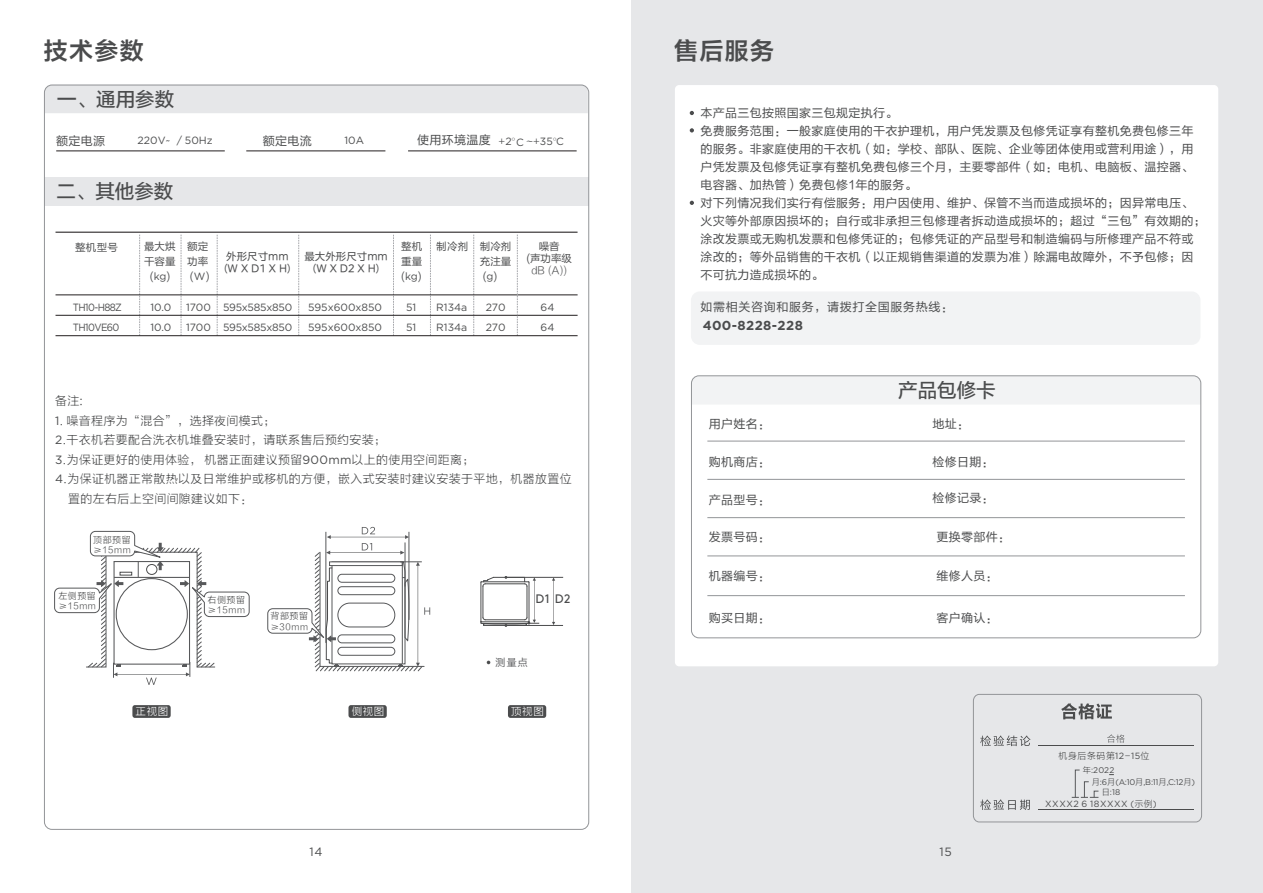
<style>
.page{position:relative;width:1263px;height:893px;background:#fff}
.page>*{position:absolute;margin:0;border:0;box-sizing:border-box;transform-origin:0 0}
.t1{font:24px "FZLTZCHK GBK1 0";letter-spacing:.055em;color:#4b4c4d}
.t2{font:19.5px "FZLTZHUNHK GBK1 0";color:#4b4c4d}
.t3{font:700 13.05px "Gotham";letter-spacing:.03em;color:#4b4c4d}
.t4{font:12.3px "Brown";color:#4b4c4d}
.t5{font:12px/18px "FZLTHK GBK1 0";letter-spacing:.03em;color:#4b4c4d}
.t6{font:12px "FZLTXHK";letter-spacing:.025em;color:#4b4c4d}
.t7{font:12px "FZLTHK GBK1 0";letter-spacing:.055em;color:#4b4c4d}
.t8{font:12px "Gotham";color:#4b4c4d}
.t9{font:10.5px "Gotham";color:#4b4c4d}
.t10{font:10.5px/15px "FZLTHK GBK1 0";color:#4b4c4d;text-align:justify}
.t11{font:10.5px "Gotham";letter-spacing:-.025em;color:#4b4c4d}
.t12{font:10.5px/12px "MEIDITYPE";color:#4b4c4d}
.t13{font:10.5px "Gotham";letter-spacing:-.065em;color:#4b4c4d;scale:.92 1}
.t14{font:10.5px "FZLTXHK";letter-spacing:.055em;color:#fff}
.t15{font:10.5px "FZLTXHK";color:#4b4c4d}
.t16{font:10.5px "M Ying Hei PRC W4";color:#57585a}
.t17{font:9px/10.4px "FZLTXHK";letter-spacing:.055em;color:#4b4c4d}
.t18{font:9px "Gotham";letter-spacing:.06em;color:#4b4c4d}
.t19{font:8.25px "Gotham";color:#4b4c4d}
.s1{font-family:"FZLTXHK";font-size:10.5px}
.s2{font-family:"Gotham";font-size:10.5px}
.s3{font-family:"Gotham"}
.s4{font-family:"FZLTXHK"}
</style>
<div class="page">
<div style="left:631px;top:0;width:632px;height:893px;background:#e6e7e9"></div>
<div style="left:675px;top:85px;width:543px;height:581px;background:#fff;border-radius:4px"></div>
<div style="left:691px;top:291px;width:509px;height:54px;background:#f2f3f4;border-radius:9px"></div>
<hr style="left:56px;top:150px;width:169px;height:1px;background:#231f20">
<hr style="left:246px;top:150px;width:139px;height:1px;background:#231f20">
<hr style="left:408px;top:150px;width:169px;height:1px;background:#231f20">
<div style="left:44px;top:177px;width:545px;height:29px;background:#e6e7e9"></div>
<svg style="left:690px;top:111px;width:4px;height:4px"></svg>
<svg style="left:690px;top:128px;width:4px;height:5px"></svg>
<svg style="left:690px;top:201px;width:4px;height:4px"></svg>
<div style="left:693px;top:377px;width:508px;height:27px;background:#f2f3f4"></div>
<div style="left:691px;top:375px;width:510px;height:263px;border:1px solid #939598;border-radius:8px"></div>
<hr style="left:707px;top:441px;width:478px;height:1px;background:#939598">
<hr style="left:707px;top:479px;width:478px;height:1px;background:#939598">
<hr style="left:707px;top:517px;width:478px;height:1px;background:#939598">
<hr style="left:707px;top:556px;width:478px;height:1px;background:#939598">
<hr style="left:707px;top:595px;width:478px;height:1px;background:#939598">
<div style="left:44px;top:85px;width:544px;height:28px;background:#e6e7e9"></div>
<div style="left:973px;top:694px;width:229px;height:128px;border:1px solid #939598;border-radius:6px"></div>
<svg style="left:980px;top:735px;width:50px;height:11px"></svg>
<svg style="left:1061px;top:703px;width:51px;height:16px"></svg>
<svg style="left:980px;top:799px;width:50px;height:11px"></svg>
<svg style="left:1107px;top:734px;width:18px;height:9px"></svg>
<hr style="left:1038px;top:745px;width:156px;height:1px;background:#4b4c4d">
<svg style="left:1072px;top:770px;width:27px;height:28px"></svg>
<hr style="left:1038px;top:809px;width:156px;height:1px;background:#4b4c4d">
<div style="left:132px;top:705px;width:39px;height:13px;background:#4b4c4d;border-radius:3px"></div>
<div style="left:348px;top:705px;width:39px;height:13px;background:#4b4c4d;border-radius:3px"></div>
<svg style="left:267px;top:527px;width:163px;height:144px"></svg>
<div style="left:508px;top:705px;width:38px;height:13px;background:#4b4c4d;border-radius:3px"></div>
<hr style="left:506px;top:625px;width:57px;height:1px;background:#4b4c4d">
<hr style="left:506px;top:577px;width:57px;height:1px;background:#4b4c4d">
<svg style="left:552px;top:577px;width:3px;height:48px"></svg>
<svg style="left:480px;top:576px;width:59px;height:51px"></svg>
<hr style="left:56px;top:232px;width:521px;height:1px;background:#231f20">
<svg style="left:139px;top:235px;width:1px;height:100px"></svg>
<svg style="left:181px;top:235px;width:1px;height:100px"></svg>
<svg style="left:430px;top:235px;width:1px;height:100px"></svg>
<svg style="left:393px;top:235px;width:1px;height:100px"></svg>
<svg style="left:298px;top:235px;width:1px;height:100px"></svg>
<svg style="left:217px;top:235px;width:1px;height:100px"></svg>
<svg style="left:473px;top:235px;width:1px;height:100px"></svg>
<hr style="left:56px;top:294px;width:522px;height:1px;background:#231f20">
<hr style="left:56px;top:315px;width:522px;height:1px;background:#231f20">
<svg style="left:517px;top:235px;width:1px;height:100px"></svg>
<hr style="left:56px;top:335px;width:522px;height:1px;background:#231f20">
<svg style="left:54px;top:531px;width:196px;height:154px"></svg>
<div style="left:146px;top:564px;width:11px;height:11px;border:1px solid #4b4c4d;border-radius:50%"></div>
<h1 class="t1" style="left:44px;top:38px;width:101px">技术参数</h1>
<h2 class="t2" style="left:57px;top:89px;width:118px">一、通用参数</h2>
<p class="t5" style="left:56px;top:132px;width:50px">额定电源</p>
<p class="t9" style="left:138px;top:135px;width:76px">220V~ / 50Hz</p>
<p class="t5" style="left:263px;top:132px;width:50px">额定电流</p>
<p class="t9" style="left:344px;top:136px;width:21px">10A</p>
<p class="t5" style="left:417px;top:131px;width:148px">使用环境温度 <span class="s1">+</span><span class="s2">2</span><span class="s1">°</span><sub>C</sub> <span class="s1">~+</span><span class="s2">35</span><span class="s1">°</span><span class="s2">C</span></p>
<h2 class="t2" style="left:56px;top:181px;width:118px">二、其他参数</h2>
<p class="t10" style="left:144px;top:239px;width:33px;text-align:center">最大烘干容量(<span class="s3">kg</span>)</p>
<p class="t10" style="left:187px;top:239px;width:24px;text-align:left">额定功率(<span class="s3">W</span>)</p>
<p class="t10" style="left:480px;top:239px;width:33px;text-indent:-44px">制冷剂 制冷剂充注量(<span class="s3">g</span>)</p>
<p class="t12" style="left:304px;top:250px;width:85px;text-align:center">最大外形尺寸mm (W X D2 X H)</p>
<p class="t10" style="left:526px;top:241px;width:47px;line-height:12px;text-align:center">噪音<br>(声功率级</p>
<p class="t10" style="left:75px;top:240px;width:44px">整机型号</p>
<p class="t10" style="left:401px;top:239px;width:22px">整机重量(<span class="s3">kg</span>)</p>
<p class="t12" style="left:224px;top:250px;width:67px">外形尺寸mm (W X D X H)</p>
<p class="t12" style="left:259px;top:262px;width:8px">1</p>
<p class="t15" style="left:531px;top:265px;width:37px">dB (A))</p>
<p class="t9" style="left:541px;top:302px;width:15px">64</p>
<p class="t13" style="left:73px;top:302px;width:55px">TH10-H88Z</p>
<p class="t9" style="left:150px;top:302px;width:22px">10.0</p>
<p class="t11" style="left:186px;top:302px;width:108px">1700 595x585x850</p>
<p class="t9" style="left:308px;top:302px;width:76px">595x600x850</p>
<p class="t9" style="left:406px;top:302px;width:12px">51</p>
<p class="t9" style="left:436px;top:302px;width:32px">R134a</p>
<p class="t9" style="left:486px;top:302px;width:21px">270</p>
<p class="t13" style="left:73px;top:322px;width:52px">TH10VE60</p>
<p class="t9" style="left:150px;top:322px;width:22px">10.0</p>
<p class="t11" style="left:186px;top:322px;width:108px">1700 595x585x850</p>
<p class="t9" style="left:308px;top:322px;width:76px">595x600x850</p>
<p class="t9" style="left:406px;top:322px;width:12px">51</p>
<p class="t9" style="left:436px;top:322px;width:32px">R134a</p>
<p class="t9" style="left:486px;top:322px;width:21px">270</p>
<p class="t9" style="left:541px;top:322px;width:15px">64</p>
<p class="t6" style="left:55px;top:395px;width:29px">备注:</p>
<p class="t6" style="left:55px;top:414px;width:222px"><span class="s3">1</span>. 噪音程序为“混合”，选择夜间模式；</p>
<p class="t6" style="left:55px;top:434px;width:332px"><span class="s3">2</span>.干衣机若要配合洗衣机堆叠安装时，请联系售后预约安装；</p>
<p class="t6" style="left:55px;top:453px;width:421px"><span class="s3">3</span>.为保证更好的使用体验，机器正面建议预留<span class="s3">900mm</span>以上的使用空间距离；</p>
<p class="t6" style="left:55px;top:473px;width:518px"><span class="s3">4</span>.为保证机器正常散热以及日常维护或移机的方便，嵌入式安装时建议安装于平地，机器放置位</p>
<p class="t6" style="left:68px;top:492px;width:186px">置的左右后上空间间隙建议如下：</p>
<p class="t17" style="left:93px;top:535px;width:39px">顶部预留≥15mm</p>
<p class="t17" style="left:58px;top:591px;width:39px">左侧预留≥15mm</p>
<p class="t17" style="left:271px;top:611px;width:39px">背部预留≥30mm</p>
<p class="t4" style="left:535px;top:594px;width:37px">D1 D2</p>
<p class="t17" style="left:208px;top:595px;width:39px">右侧预留≥15mm</p>
<p class="t14" style="left:136px;top:706px;width:34px">正视图</p>
<p class="t14" style="left:352px;top:706px;width:34px">侧视图</p>
<p class="t16" style="left:495px;top:657px;width:34px">测量点</p>
<p class="t14" style="left:511px;top:706px;width:34px">顶视图</p>
<h1 class="t1" style="left:674px;top:38px;width:101px">售后服务</h1>
<p class="t5" style="left:700px;top:104px;width:507px">本产品三包按照国家三包规定执行。<br>免费服务范围：一般家庭使用的干衣护理机，用户凭发票及包修凭证享有整机免费包修三年的服务。非家庭使用的干衣机（如：学校、部队、医院、企业等团体使用或营利用途），用户凭发票及包修凭证享有整机免费包修三个月，主要零部件（如：电机、电脑板、温控器、电容器、加热管）免费包修1年的服务。<br>对下列情况我们实行有偿服务：用户因使用、维护、保管不当而造成损坏的；因异常电压、火灾等外部原因损坏的；自行或非承担三包修理者拆动造成损坏的；超过“三包”有效期的；涂改发票或无购机发票和包修凭证的；包修凭证的产品型号和制造编码与所修理产品不符或涂改的；等外品销售的干衣机（以正规销售渠道的发票为准）除漏电故障外，不予包修；因不可抗力造成损坏的。</p>
<p class="t3" style="left:703px;top:319px;width:102px">400-8228-228</p>
<p class="t7" style="left:700px;top:300px;width:254px">如需相关咨询和服务，请拨打全国服务热线：</p>
<p class="t5" style="left:709px;top:415px;width:63px">用户姓名：</p>
<p class="t5" style="left:709px;top:453px;width:63px">购机商店：</p>
<p class="t5" style="left:709px;top:491px;width:63px">产品型号：</p>
<p class="t5" style="left:709px;top:528px;width:63px">发票号码：</p>
<p class="t5" style="left:709px;top:567px;width:63px">机器编号：</p>
<p class="t5" style="left:709px;top:609px;width:63px">购买日期：</p>
<h2 class="t2" style="left:898px;top:380px;width:99px">产品包修卡</h2>
<p class="t5" style="left:932px;top:415px;width:38px">地址：</p>
<p class="t5" style="left:932px;top:453px;width:63px">检修日期：</p>
<p class="t5" style="left:932px;top:489px;width:63px">检修记录：</p>
<p class="t5" style="left:936px;top:528px;width:75px">更换零部件：</p>
<p class="t5" style="left:936px;top:567px;width:63px">维修人员：</p>
<p class="t5" style="left:936px;top:609px;width:63px">客户确认：</p>
<p class="t17" style="left:1059px;top:751px;width:92px">机身后条码第<span class="s3">12</span>-<span class="s3">15</span>位</p>
<p class="t18" style="left:1045px;top:800px;width:113px">XXXX2 6 18XXXX (<span class="s4">示例</span>)</p>
<p class="t19" style="left:1083px;top:767px;width:33px"><span class="s4">年</span>:2022</p>
<p class="t19" style="left:1092px;top:779px;width:105px"><span class="s4">月</span>:6<span class="s4">月</span>(A:10<span class="s4">月</span>,B:11<span class="s4">月</span>,C:12<span class="s4">月</span>)</p>
<p class="t19" style="left:1102px;top:788px;width:20px"><span class="s4">日</span>:18</p>
<p class="t8" style="left:309px;top:846px;width:15px">14</p>
<p class="t8" style="left:939px;top:846px;width:14px">15</p>
</div>
